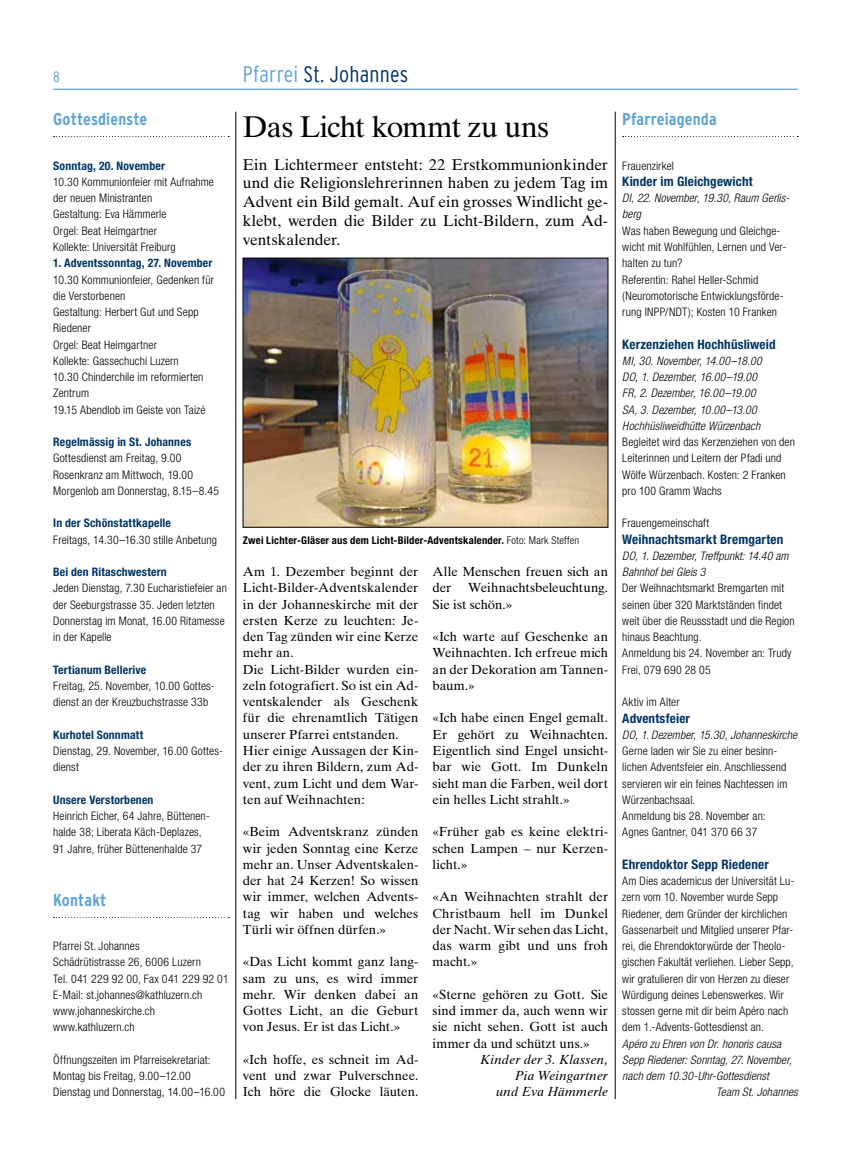
<style>
.page{position:relative;width:851px;height:1170px;background:#fff}
.page>*{position:absolute;margin:0;border:0;box-sizing:border-box;transform-origin:0 0}
.t1{font:30px "Times Ten LT Std";letter-spacing:-.025em;color:#000}
.t2{font:300 condensed 22.5px "Interstate";letter-spacing:.01em;color:#003564}
.t3{font:700 condensed 17.12px "Interstate";letter-spacing:.005em;color:#60a4d7}
.t4{font:15.62px/18.8px "Times Ten LT Std";letter-spacing:-.01em;color:#000;text-align:justify}
.t5{font:300 condensed 15px "Interstate";color:#60a4d7}
.t6{font:13.12px/16.2px "Times Ten LT Std";color:#000;text-align:justify}
.t7{font:700 condensed 13.12px "Helvetica Neue LT Std";letter-spacing:.015em;color:#003564}
.t8{font:italic 13.12px/16.2px "Times Ten LT Std";letter-spacing:.01em;color:#000;text-align:right}
.t9{font:300 condensed 11.75px/16.2px "Helvetica Neue LT Std";letter-spacing:.01em;color:#000}
.t10{font:italic 300 condensed 11.75px/16.2px "Helvetica Neue LT Std";letter-spacing:.01em;color:#000}
.t11{font:700 condensed 11.75px "Helvetica Neue LT Std";letter-spacing:.015em;color:#003564}
.t12{font:700 condensed 10.62px "Helvetica Neue LT Std";letter-spacing:.02em;color:#000}
.s1{color:#60a4d7}
.s2{font-weight:300}
</style>
<div class="page">
<hr style="left:53px;top:89px;width:744px;height:1px;background:#60a4d7">
<hr style="left:235px;top:112px;width:1px;height:986px;background:#000">
<hr style="left:615px;top:112px;width:1px;height:986px;background:#000">
<img style="left:245px;top:260px;width:361px;height:265px">
<div style="left:243px;top:258px;width:365px;height:269px;border:1px solid #000"></div>
<svg style="left:54px;top:136px;width:175px;height:1px"></svg>
<svg style="left:622px;top:136px;width:176px;height:1px"></svg>
<svg style="left:54px;top:916px;width:175px;height:1px"></svg>
<p class="t5" style="left:53px;top:68px;width:8px">8</p>
<h2 class="t2" style="left:243px;top:62px;width:167px"><span class="s1">Pfarrei</span> St. Johannes</h2>
<h1 class="t1" style="left:243px;top:109px;width:307px">Das Licht kommt zu uns</h1>
<h3 class="t4" style="left:243px;top:155px;width:366px">Ein Lichtermeer entsteht: 22 Erstkommunionkinder und die Religionslehrerinnen haben zu jedem Tag im Advent ein Bild gemalt. Auf ein grosses Windlicht ge&shy;klebt, werden die Bilder zu Licht-Bildern, zum Ad&shy;ventskalender.</h3>
<h3 class="t3" style="left:53px;top:110px;width:96px">Gottesdienste</h3>
<p class="t11" style="left:53px;top:158px;width:113px">Sonntag, 20. November</p>
<p class="t9" style="left:53px;top:173px;width:162px">10.30 Kommunionfeier mit Aufnahme der neuen Ministranten<br>Gestaltung: Eva Hämmerle<br>Orgel: Beat Heimgartner<br>Kollekte: Universität Freiburg</p>
<p class="t11" style="left:53px;top:256px;width:161px">1. Adventssonntag, 27. November</p>
<p class="t9" style="left:53px;top:271px;width:162px">10.30 Kommunionfeier, Gedenken für die Verstorbenen<br>Gestaltung: Herbert Gut und Sepp<br>Riedener<br>Orgel: Beat Heimgartner<br>Kollekte: Gassechuchi Luzern<br>10.30 Chinderchile im reformierten<br>Zentrum<br>19.15 Abendlob im Geiste von Taizé</p>
<p class="t11" style="left:53px;top:435px;width:139px">Regelmässig in St. Johannes</p>
<p class="t9" style="left:53px;top:450px;width:167px">Gottesdienst am Freitag, 9.00<br>Rosenkranz am Mittwoch, 19.00<br>Morgenlob am Donnerstag, 8.15–8.45</p>
<p class="t11" style="left:53px;top:516px;width:119px">In der Schönstattkapelle</p>
<p class="t9" style="left:53px;top:531px;width:165px">Freitags, 14.30–16.30 stille Anbetung</p>
<p class="t11" style="left:53px;top:565px;width:115px">Bei den Ritaschwestern</p>
<p class="t9" style="left:53px;top:580px;width:175px">Jeden Dienstag, 7.30 Eucharistiefeier an der Seeburgstrasse 35. Jeden letzten Donnerstag im Monat, 16.00 Ritamesse in der Kapelle</p>
<p class="t11" style="left:53px;top:662px;width:94px">Tertianum Bellerive</p>
<p class="t9" style="left:53px;top:677px;width:163px">Freitag, 25. November, 10.00 Gottes&shy;dienst an der Kreuzbuchstrasse 33b</p>
<p class="t11" style="left:53px;top:727px;width:92px">Kurhotel Sonnmatt</p>
<p class="t9" style="left:53px;top:742px;width:171px">Dienstag, 29. November, 16.00 Gottes&shy;dienst</p>
<p class="t11" style="left:53px;top:792px;width:102px">Unsere Verstorbenen</p>
<p class="t9" style="left:53px;top:807px;width:158px">Heinrich Eicher, 64 Jahre, Büttenen&shy;halde 38; Liberata Käch-Deplazes,<br>91 Jahre, früher Büttenenhalde 37</p>
<p class="t12" style="left:243px;top:533px;width:338px">Zwei Lichter-Gläser aus dem Licht-Bilder-Adventskalender. <span class="s2">Foto: Mark Steffen</span></p>
<p class="t6" style="left:243px;top:563px;width:177px;text-align:left">Am 1. Dezember beginnt der<br>Licht-Bilder-Adventskalender in der Johanneskirche mit der ersten Kerze zu leuchten: Je&shy;den Tag zünden wir eine Kerze mehr an.<br>Die Licht-Bilder wurden ein&shy;zeln fotografiert. So ist ein Ad&shy;ventskalender als Geschenk für die ehrenamtlich Tätigen unserer Pfarrei entstanden.<br>Hier einige Aussagen der Kin&shy;der zu ihren Bildern, zum Ad&shy;vent, zum Licht und dem War&shy;ten auf Weihnachten:</p>
<p class="t6" style="left:243px;top:823px;width:177px">«Beim Adventskranz zünden wir jeden Sonntag eine Kerze mehr an. Unser Adventskalen&shy;der hat 24 Kerzen! So wissen wir immer, welchen Advents&shy;tag wir haben und welches Türli wir öffnen dürfen.»</p>
<p class="t6" style="left:243px;top:953px;width:177px">«Das Licht kommt ganz lang&shy;sam zu uns, es wird immer mehr. Wir denken dabei an Gottes Licht, an die Geburt von Jesus. Er ist das Licht.»</p>
<p class="t6" style="left:243px;top:1051px;width:177px">«Ich hoffe, es schneit im Ad&shy;vent und zwar Pulverschnee.<br>Ich höre die Glocke läuten.</p>
<p class="t6" style="left:432px;top:563px;width:177px">Alle Menschen freuen sich an der</p>
<p class="t6" style="left:432px;top:579px;width:177px;text-indent:36px">Weihnachtsbeleuchtung.<br>Sie ist schön.»</p>
<p class="t6" style="left:432px;top:628px;width:177px">«Ich warte auf Geschenke an Weihnachten. Ich erfreue mich an der Dekoration am Tannen&shy;baum.»</p>
<p class="t6" style="left:432px;top:709px;width:177px">«Ich habe einen Engel gemalt.<br>Er gehört zu Weihnachten.<br>Eigentlich sind Engel unsicht&shy;bar wie Gott. Im Dunkeln sieht man die Farben, weil dort ein helles Licht strahlt.»</p>
<p class="t6" style="left:432px;top:823px;width:177px">«Früher gab es keine elektri&shy;schen Lampen – nur Kerzen&shy;licht.»</p>
<p class="t6" style="left:432px;top:888px;width:177px">«An Weihnachten strahlt der Christbaum hell im Dunkel der Nacht. Wir sehen das Licht, das warm gibt und uns froh macht.»</p>
<p class="t6" style="left:432px;top:986px;width:177px">«Sterne gehören zu Gott. Sie sind immer da, auch wenn wir sie nicht sehen. Gott ist auch immer da und schützt uns.»</p>
<p class="t8" style="left:480px;top:1051px;width:129px">Kinder der 3. Klassen,<br>Pia Weingartner<br>und Eva Hämmerle</p>
<h3 class="t3" style="left:53px;top:890px;width:55px">Kontakt</h3>
<p class="t9" style="left:53px;top:937px;width:177px">Pfarrei St. Johannes<br>Schädrütistrasse 26, 6006 Luzern<br>Tel. 041 229 92 00, Fax 041 229 92 01<br>E-Mail: st.johannes@kathluzern.ch www.johanneskirche.ch www.kathluzern.ch</p>
<p class="t9" style="left:53px;top:1051px;width:173px">Öffnungszeiten im Pfarreisekretariat:<br>Montag bis Freitag, 9.00–12.00<br>Dienstag und Donnerstag, 14.00–16.00</p>
<h3 class="t3" style="left:622px;top:110px;width:96px">Pfarreiagenda</h3>
<p class="t9" style="left:622px;top:157px;width:53px">Frauenzirkel</p>
<p class="t7" style="left:622px;top:173px;width:132px">Kinder im Gleichgewicht</p>
<p class="t10" style="left:622px;top:190px;width:169px">DI, 22. November, 19.30, Raum Gerlis&shy;berg</p>
<p class="t9" style="left:622px;top:222px;width:165px">Was haben Bewegung und Gleichge&shy;wicht mit Wohlfühlen, Lernen und Ver&shy;halten zu tun?<br>Referentin: Rahel Heller-Schmid (Neuromotorische Entwicklungsförde&shy;rung INPP/NDT); Kosten 10 Franken</p>
<p class="t7" style="left:622px;top:336px;width:155px">Kerzenziehen Hochhüsliweid</p>
<p class="t10" style="left:622px;top:353px;width:141px">MI, 30. November, 14.00–18.00<br>DO, 1. Dezember, 16.00–19.00<br>FR, 2. Dezember, 16.00–19.00<br>SA, 3. Dezember, 10.00–13.00<br>Hochhüsliweidhütte Würzenbach</p>
<p class="t9" style="left:622px;top:433px;width:174px">Begleitet wird das Kerzenziehen von den Leiterinnen und Leitern der Pfadi und Wölfe Würzenbach. Kosten: 2 Franken pro 100 Gramm Wachs</p>
<p class="t9" style="left:622px;top:515px;width:89px">Frauengemeinschaft</p>
<p class="t7" style="left:622px;top:531px;width:162px">Weihnachtsmarkt Bremgarten</p>
<p class="t10" style="left:622px;top:548px;width:168px">DO, 1. Dezember, Treffpunkt: 14.40 am<br>Bahnhof bei Gleis 3</p>
<p class="t9" style="left:622px;top:580px;width:174px">Der Weihnachtsmarkt Bremgarten mit seinen über 320 Marktständen findet weit über die Reussstadt und die Region hinaus Beachtung.<br>Anmeldung bis 24. November an: Trudy<br>Frei, 079 690 28 05</p>
<p class="t9" style="left:622px;top:693px;width:59px">Aktiv im Alter</p>
<p class="t7" style="left:622px;top:709px;width:69px">Adventsfeier</p>
<p class="t10" style="left:622px;top:726px;width:176px">DO, 1. Dezember, 15.30, Johanneskirche</p>
<p class="t9" style="left:622px;top:742px;width:166px">Gerne laden wir Sie zu einer besinn&shy;lichen Adventsfeier ein. Anschliessend servieren wir ein feines Nachtessen im<br>Würzenbachsaal.<br>Anmeldung bis 28. November an:<br>Agnes Gantner, 041 370 66 37</p>
<p class="t7" style="left:622px;top:856px;width:148px">Ehrendoktor Sepp Riedener</p>
<p class="t9" style="left:622px;top:872px;width:174px">Am Dies academicus der Universität Lu&shy;zern vom 10. November wurde Sepp Riedener, dem Gründer der kirchlichen Gassenarbeit und Mitglied unserer Pfar&shy;rei, die Ehrendoktorwürde der Theolo&shy;gischen Fakultät verliehen. Lieber Sepp, wir gratulieren dir von Herzen zu dieser Würdigung deines Lebenswerkes. Wir stossen gerne mit dir beim Apéro nach dem 1.-Advents-Gottesdienst an.</p>
<p class="t10" style="left:622px;top:1035px;width:160px">Apéro zu Ehren von Dr. honoris causa</p>
<p class="t10" style="left:622px;top:1051px;width:171px">Sepp Riedener: Sonntag, 27. November,</p>
<p class="t10" style="left:622px;top:1068px;width:148px">nach dem 10.30-Uhr-Gottesdienst</p>
<p class="t10" style="left:716px;top:1084px;width:83px">Team St. Johannes</p>
</div>
